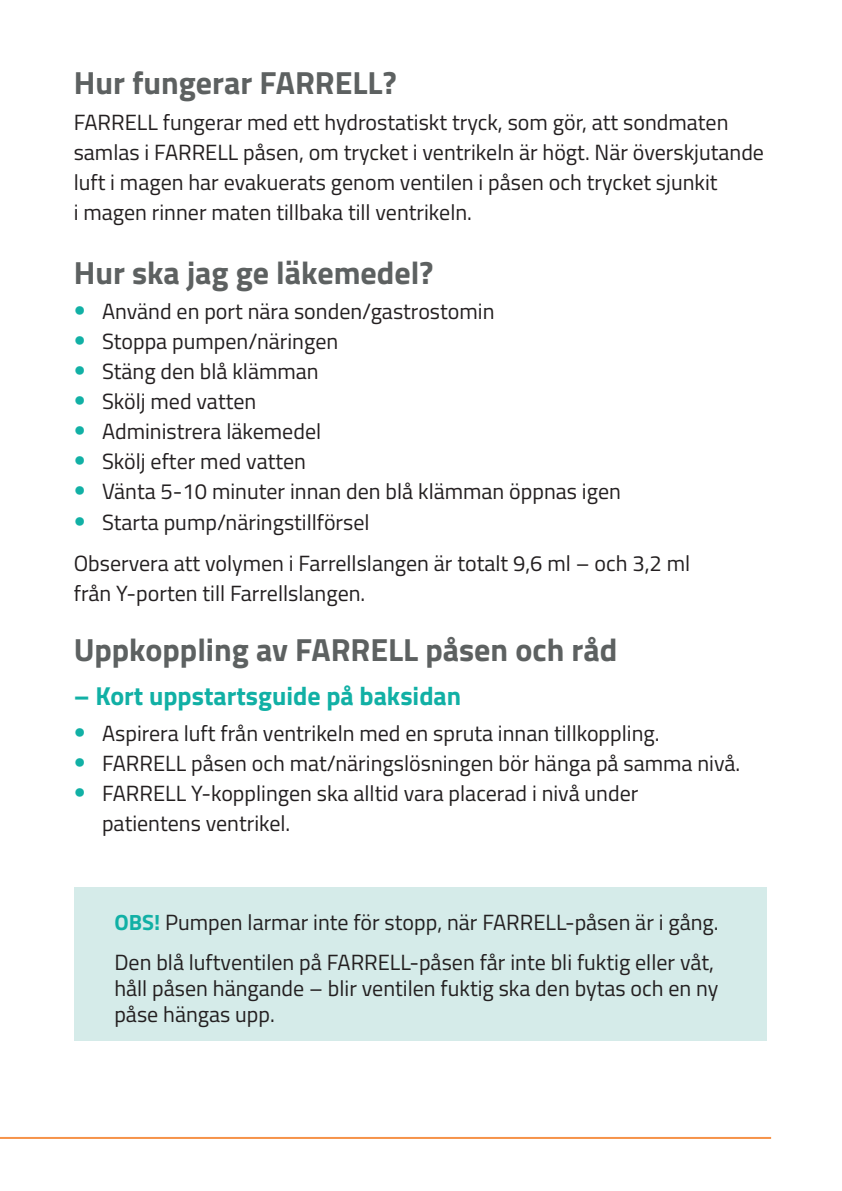
<style>
.page{position:relative;width:842px;height:1191px;background:#fff}
.page>*{position:absolute;margin:0;border:0;box-sizing:border-box;transform-origin:0 0}
.t1{font:700 32px "Titillium Web";color:#5d6161}
.t2{font:700 26px "Titillium Web";color:#11b0a5}
.t3{font:22px/30px "Titillium Web";color:#231f20}
.s1{font-family:"Helvetica Neue";font-size:24px;color:#11b0a5}
.s2{font-weight:700;color:#11b0a5}
</style>
<div class="page">
<div style="left:75px;top:887px;width:692px;height:153px;background:#d5ebe9"></div>
<hr style="left:0;top:1137px;width:771px;height:2px;background:#f69349">
<h1 class="t1" style="left:74px;top:58px;width:324px">Hur fungerar FARRELL?</h1>
<p class="t3" style="left:74px;top:106px;width:692px">FARRELL fungerar med ett hydrostatiskt tryck, som gör, att sondmaten samlas i FARRELL påsen, om trycket i ventrikeln är högt. När överskjutande luft i magen har evakuerats genom ventilen i påsen och trycket sjunkit<br>i magen rinner maten tillbaka till ventrikeln.</p>
<h1 class="t1" style="left:74px;top:248px;width:361px">Hur ska jag ge läkemedel?</h1>
<p class="t3" style="left:74px;top:296px;width:422px"><span class="s1">•</span> Använd en port nära sonden/gastrostomin</p>
<p class="t3" style="left:74px;top:326px;width:266px"><span class="s1">•</span> Stoppa pumpen/näringen</p>
<p class="t3" style="left:74px;top:356px;width:246px"><span class="s1">•</span> Stäng den blå klämman</p>
<p class="t3" style="left:74px;top:386px;width:184px"><span class="s1">•</span> Skölj med vatten</p>
<p class="t3" style="left:74px;top:416px;width:249px"><span class="s1">•</span> Administrera läkemedel</p>
<p class="t3" style="left:74px;top:446px;width:234px"><span class="s1">•</span> Skölj efter med vatten</p>
<p class="t3" style="left:74px;top:476px;width:549px"><span class="s1">•</span> Vänta 5-10 minuter innan den blå klämman öppnas igen</p>
<p class="t3" style="left:74px;top:500px;width:618px;line-height:41.4px"><span class="s1">•</span> Starta pump/näringstillförsel<br>Observera att volymen i Farrellslangen är totalt 9,6 ml – och 3,2 ml</p>
<p class="t3" style="left:74px;top:577px;width:293px">från Y-porten till Farrellslangen.</p>
<h1 class="t1" style="left:74px;top:625px;width:545px">Uppkoppling av FARRELL påsen och råd</h1>
<p class="t2" style="left:74px;top:676px;width:389px">– Kort uppstartsguide på baksidan</p>
<p class="t3" style="left:74px;top:717px;width:587px"><span class="s1">•</span> Aspirera luft från ventrikeln med en spruta innan tillkoppling.</p>
<p class="t3" style="left:74px;top:747px;width:668px"><span class="s1">•</span> FARRELL påsen och mat/näringslösningen bör hänga på samma nivå.</p>
<p class="t3" style="left:102px;top:777px;width:538px;text-indent:-28px"><span class="s1">•</span> FARRELL Y-kopplingen ska alltid vara placerad i nivå under patientens ventrikel.</p>
<p class="t3" style="left:114px;top:901px;width:606px;line-height:40.2px"><span class="s2">OBS!</span> Pumpen larmar inte för stopp, när FARRELL-påsen är i gång.<br>Den blå luftventilen på FARRELL-påsen får inte bli fuktig eller våt,</p>
<p class="t3" style="left:114px;top:974px;width:605px;line-height:26px">håll påsen hängande – blir ventilen fuktig ska den bytas och en ny påse hängas upp.</p>
</div>
